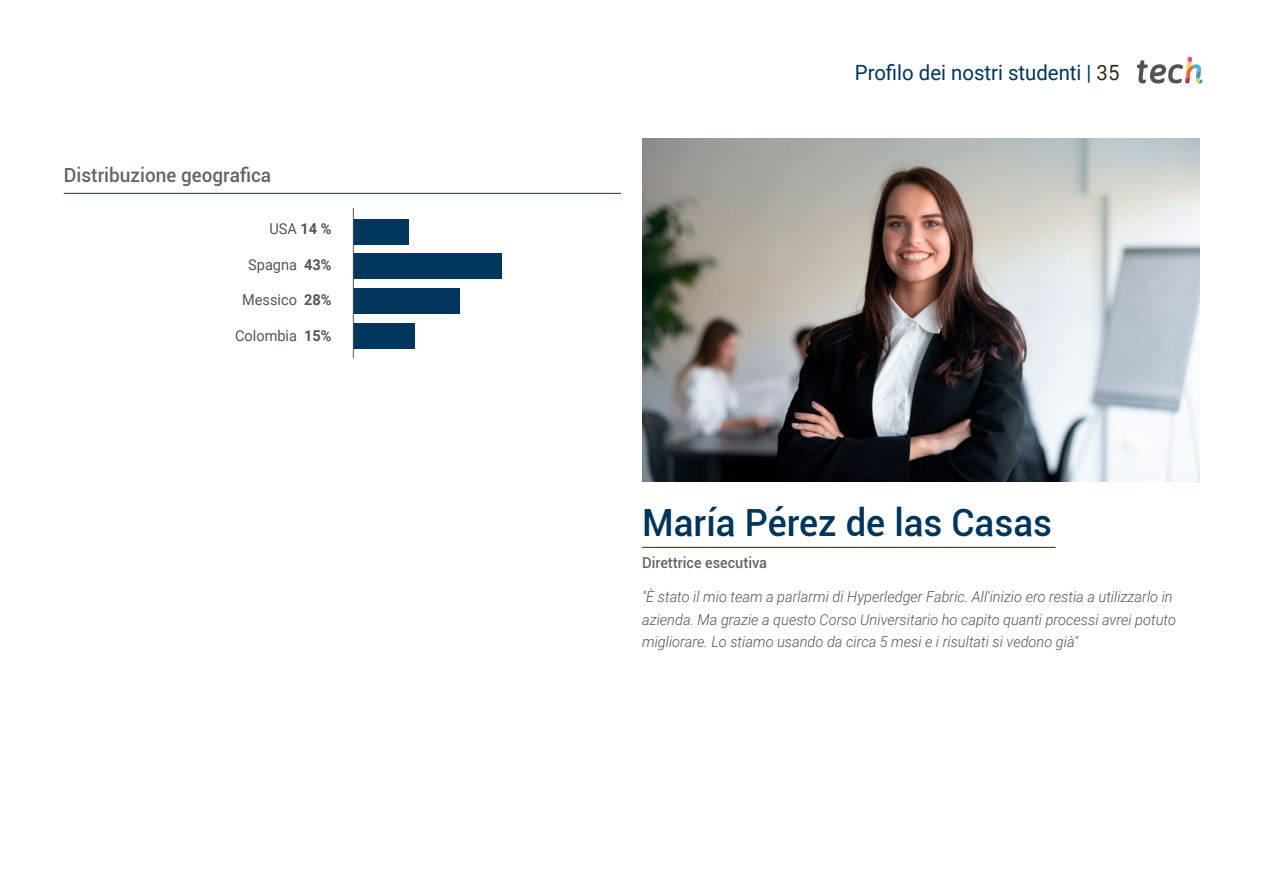
<style>
.page{position:relative;width:1263px;height:893px;background:#fff}
.page>*{position:absolute;margin:0;border:0;box-sizing:border-box;transform-origin:0 0}
.t1{font:500 37.5px "Roboto";color:#00355c}
.t2{font:21px "Roboto";color:#00355e}
.t3{font:500 19.5px "Roboto";color:#61646a}
.t4{font:italic 300 15px/22.5px "Roboto";color:#52555b}
.t5{font:15px "Roboto";color:#52555b}
.t6{font:500 15px "Roboto";color:#61646a;scale:.96 1}
.s1{font-weight:700}
.s2{color:#312e20}
</style>
<div class="page">
<img style="left:642px;top:138px;width:557px;height:343px">
<svg style="left:1137px;top:57px;width:65px;height:27px"></svg>
<hr style="left:642px;top:547px;width:414px;height:1px;background:#003050">
<hr style="left:64px;top:193px;width:557px;height:1px;background:#00355c">
<div style="left:353px;top:219px;width:56px;height:25px;background:#00355c"></div>
<div style="left:353px;top:254px;width:149px;height:25px;background:#00355c"></div>
<div style="left:353px;top:288px;width:107px;height:26px;background:#00355c"></div>
<div style="left:353px;top:323px;width:62px;height:26px;background:#00355c"></div>
<hr style="left:353px;top:208px;width:1px;height:150px;background:#52555b">
<h3 class="t3" style="left:64px;top:161px;width:209px">Distribuzione geografica</h3>
<p class="t5" style="left:269px;top:218px;width:64px">USA <span class="s1">14 %</span></p>
<p class="t5" style="left:248px;top:254px;width:85px">Spagna <span class="s1">43%</span></p>
<p class="t5" style="left:242px;top:289px;width:91px">Messico <span class="s1">28%</span></p>
<p class="t5" style="left:235px;top:325px;width:98px">Colombia <span class="s1">15%</span></p>
<h2 class="t2" style="left:855px;top:57px;width:266px">Profilo dei nostri studenti | <span class="s2">35</span></h2>
<h1 class="t1" style="left:642px;top:496px;width:411px">María Pérez de las Casas</h1>
<p class="t6" style="left:642px;top:552px;width:132px">Direttrice esecutiva</p>
<p class="t4" style="left:642px;top:585px;width:535px">"È stato il mio team a parlarmi di Hyperledger Fabric. All'inizio ero restia a utilizzarlo in azienda. Ma grazie a questo Corso Universitario ho capito quanti processi avrei potuto migliorare. Lo stiamo usando da circa 5 mesi e i risultati si vedono già"</p>
</div>
